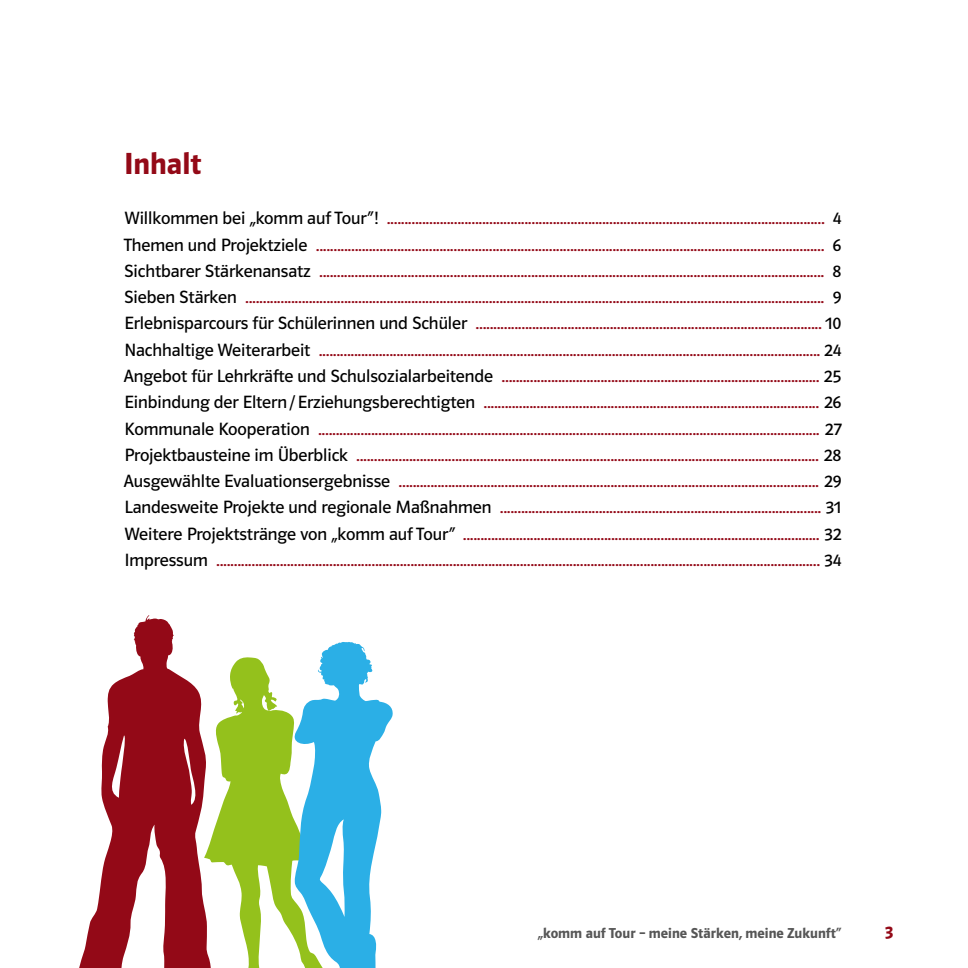
<style>
.page{position:relative;width:968px;height:968px;background:#fff}
.page>*{position:absolute;margin:0;border:0;box-sizing:border-box;transform-origin:0 0}
.t1{font:31.5px "Polo 22 K Hfett";color:#930917}
.t2{font:18.38px/26.2px "Polo 22 K Buch";letter-spacing:-.005em;color:#930917;text-align:justify}
.t3{font:18.38px "Polo 22 K Hfett";color:#930917}
.t4{font:14.88px "Polo 22 K Hfett";color:#565656}
.s1{color:#000}
</style>
<div class="page">
<svg style="left:211px;top:657px;width:79px;height:310px;fill:#94c11c"></svg>
<svg style="left:290px;top:642px;width:103px;height:325px"></svg>
<svg style="left:79px;top:615px;width:132px;height:352px;fill:#930917"></svg>
<h1 class="t1" style="left:124px;top:146px;width:79px">Inhalt</h1>
<p class="t2" style="left:123px;top:205px;width:719px"><span class="s1">Willkommen bei „komm auf Tour“!</span> ............................................................................................................................ <span class="s1">4<br>Themen und Projektziele</span> ................................................................................................................................................ <span class="s1">6<br>Sichtbarer Stärkenansatz</span> ............................................................................................................................................... <span class="s1">8<br>Sieben Stärken</span> .................................................................................................................................................................... <span class="s1">9<br>Erlebnisparcours für Schülerinnen und Schüler</span> .................................................................................................. <span class="s1">10<br>Nachhaltige Weiterarbeit</span> .............................................................................................................................................. <span class="s1">24<br>Angebot für Lehrkräfte und Schulsozialarbeitende</span> .......................................................................................... <span class="s1">25<br>Einbindung der Eltern/Erziehungsberechtigten</span> ............................................................................................... <span class="s1">26<br>Kommunale Kooperation</span> .............................................................................................................................................. <span class="s1">27<br>Projektbausteine im Überblick</span> ................................................................................................................................... <span class="s1">28<br>Ausgewählte Evaluationsergebnisse</span> ....................................................................................................................... <span class="s1">29<br>Landesweite Projekte und regionale Maßnahmen</span> ........................................................................................... <span class="s1">31<br>Weitere Projektstränge von „komm auf Tour“</span> ..................................................................................................... <span class="s1">32<br>Impressum</span> ........................................................................................................................................................................... <span class="s1">34</span></p>
<p class="t4" style="left:538px;top:924px;width:304px">„komm auf Tour – meine Stärken, meine Zukunft“</p>
<p class="t3" style="left:884px;top:922px;width:10px">3</p>
</div>
